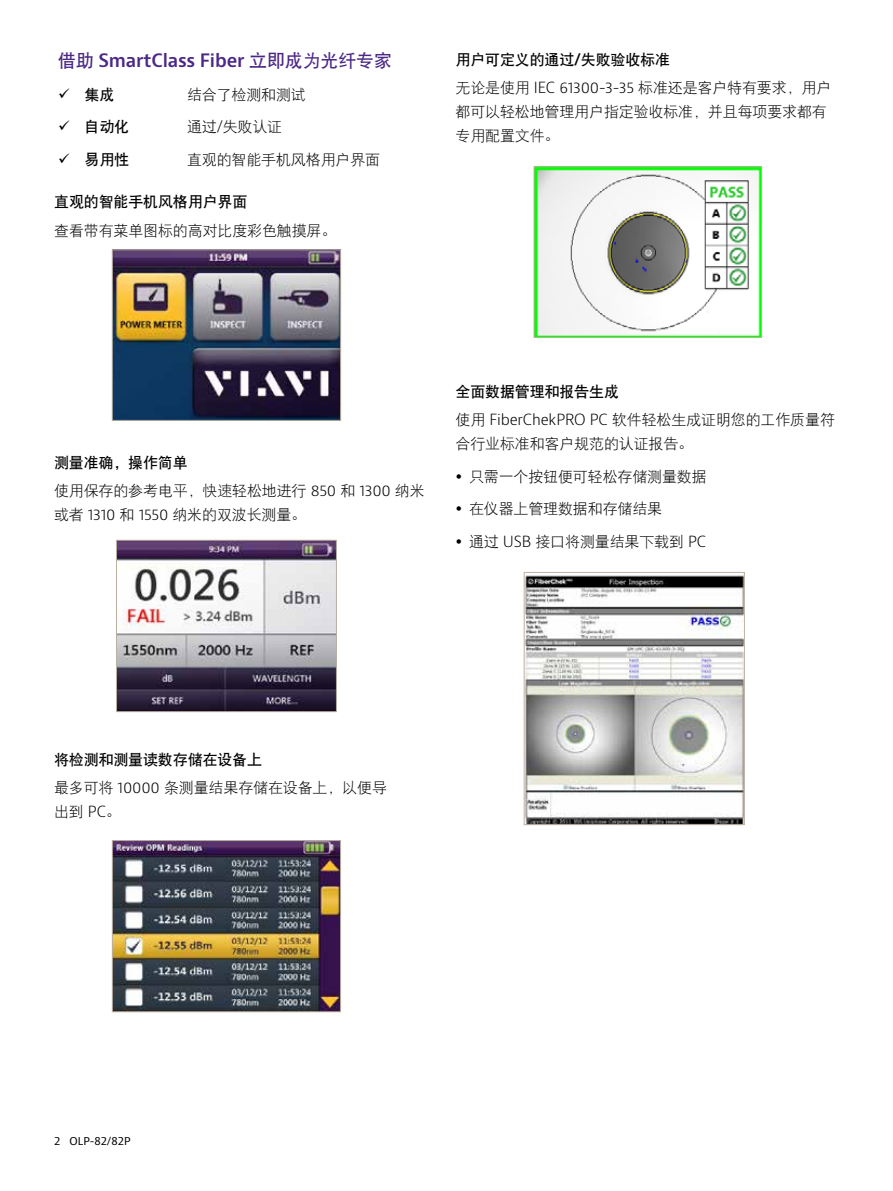
<style>
.page{position:relative;width:893px;height:1191px;background:#fff}
.page>*{position:absolute;margin:0;border:0;box-sizing:border-box;transform-origin:0 0}
.t1{font:600 18px "Bernino Sans";letter-spacing:-.01em;color:#4b2885}
.t2{font:15px/24px "DFP Hei W3";letter-spacing:-.01em;color:#000}
.t3{font:15px "DFP Hei W7";letter-spacing:-.01em;color:#000}
.t4{font:10.5px "Bernino Sans";color:#000}
.s1{font-family:"DFP Hei W7";font-weight:400}
.s2{font-family:"Bernino Sans";font-weight:300}
.s3{font-family:"Bernino Sans";font-weight:600}
</style>
<div class="page">
<img style="left:114px;top:251px;width:225px;height:168px">
<div style="left:112px;top:249px;width:229px;height:172px;border:1px solid #bbb0a3"></div>
<img style="left:118px;top:542px;width:217px;height:168px">
<div style="left:116px;top:540px;width:221px;height:172px;border:1px solid #bbb0a3"></div>
<img style="left:114px;top:842px;width:225px;height:168px">
<div style="left:112px;top:840px;width:229px;height:172px;border:1px solid #bbb0a3"></div>
<img style="left:536px;top:168px;width:224px;height:168px">
<div style="left:534px;top:166px;width:228px;height:172px;border:1px solid #bbb0a3"></div>
<img style="left:526px;top:575px;width:217px;height:248px">
<div style="left:524px;top:572px;width:221px;height:253px;border:1px solid #bbb0a3"></div>
<p class="t1" style="left:58px;top:49px;width:335px"><span class="s1">借助</span> SmartClass Fiber <span class="s1">立即成为光纤专家</span></p>
<p class="t3" style="left:58px;top:87px;width:58px">✓ 集成</p>
<p class="t2" style="left:187px;top:82px;width:120px">结合了检测和测试</p>
<p class="t3" style="left:58px;top:119px;width:73px">✓ 自动化</p>
<p class="t2" style="left:187px;top:115px;width:97px">通过<span class="s2">/</span>失败认证</p>
<p class="t3" style="left:58px;top:152px;width:73px">✓ 易用性</p>
<p class="t2" style="left:187px;top:147px;width:195px">直观的智能手机风格用户界面</p>
<p class="t3" style="left:54px;top:194px;width:195px">直观的智能手机风格用户界面</p>
<p class="t2" style="left:54px;top:218px;width:284px">查看带有菜单图标的高对比度彩色触摸屏。</p>
<p class="t3" style="left:455px;top:52px;width:216px">用户可定义的通过<span class="s3">/</span>失败验收标准</p>
<p class="t2" style="left:455px;top:75px;width:377px">无论是使用 <span class="s2">IEC 61300-3-35</span> 标准还是客户特有要求，用户都可以轻松地管理用户指定验收标准，并且每项要求都有专用配置文件。</p>
<p class="t3" style="left:54px;top:455px;width:135px">测量准确，操作简单</p>
<p class="t2" style="left:54px;top:479px;width:372px">使用保存的参考电平，快速轻松地进行 <span class="s2">850</span> 和 <span class="s2">1300</span> 纳米或者 <span class="s2">1310</span> 和 <span class="s2">1550</span> 纳米的双波长测量。</p>
<p class="t3" style="left:455px;top:384px;width:165px">全面数据管理和报告生成</p>
<p class="t2" style="left:455px;top:408px;width:381px">使用 <span class="s2">FiberChekPRO PC</span> 软件轻松生成证明您的工作质量符合行业标准和客户规范的认证报告。</p>
<p class="t2" style="left:469px;top:460px;width:239px;line-height:32.5px">只需一个按钮便可轻松存储测量数据在仪器上管理数据和存储结果<br>通过 <span class="s2">USB</span> 接口将测量结果下载到 <span class="s2">PC</span></p>
<p class="t3" style="left:54px;top:751px;width:210px">将检测和测量读数存储在设备上</p>
<p class="t2" style="left:54px;top:775px;width:334px">最多可将 <span class="s2">10000</span> 条测量结果存储在设备上，以便导出到 <span class="s2">PC</span>。</p>
<p class="t4" style="left:54px;top:1134px;width:78px">2 OLP-82/82P</p>
</div>
